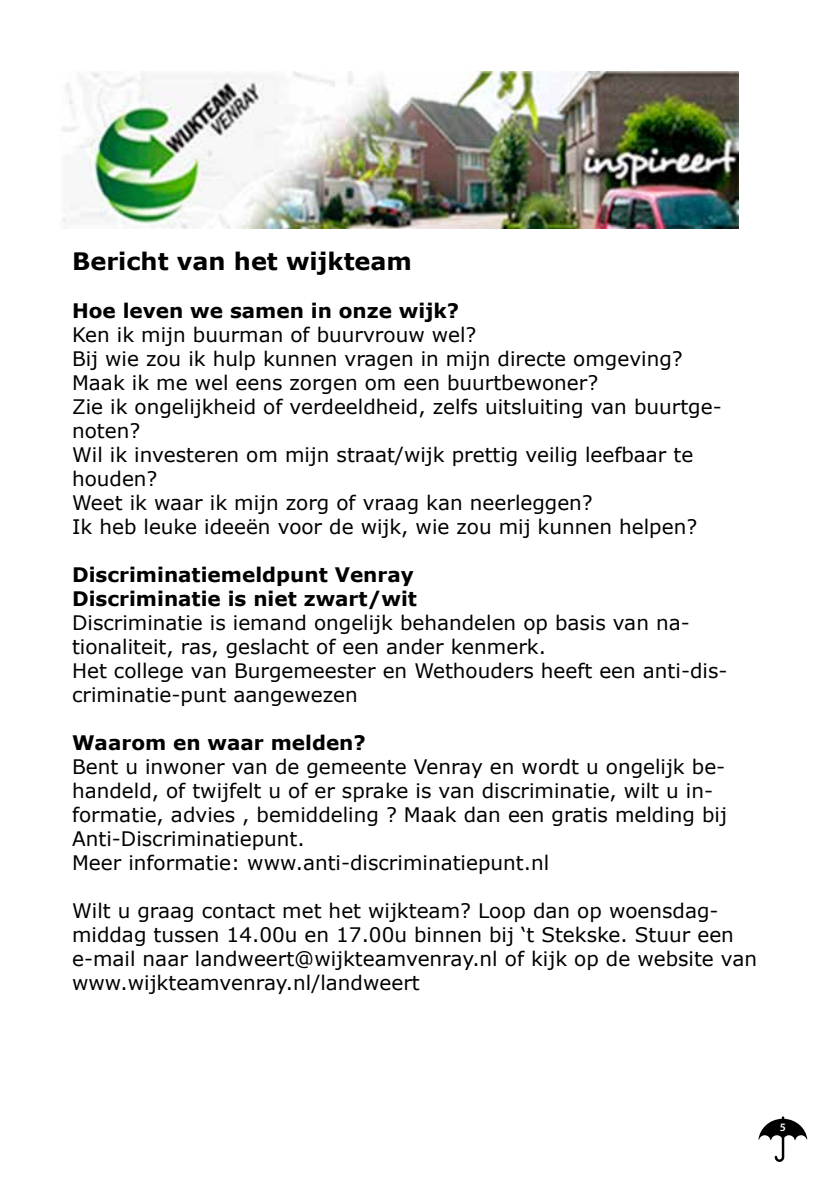
<style>
.page{position:relative;width:840px;height:1191px;background:#fff}
.page>*{position:absolute;margin:0;border:0;box-sizing:border-box;transform-origin:0 0}
.t1{font:700 24px "Verdana";color:#000}
.t2{font:20px/24px "Verdana";color:#000}
.t3{font:700 20px/24px "Verdana";color:#000}
.t4{font:600 11.4px "Myriad Pro";color:#fff}
</style>
<div class="page">
<img style="left:62px;top:72px;width:676px;height:156px">
<svg style="left:758px;top:1116px;width:48px;height:46px"></svg>
<p class="t1" style="left:72px;top:244px;width:341px">Bericht van het wijkteam</p>
<p class="t3" style="left:72px;top:298px;width:388px">Hoe leven we samen in onze wijk?</p>
<p class="t2" style="left:72px;top:322px;width:650px">Ken ik mijn buurman of buurvrouw wel?<br>Bij wie zou ik hulp kunnen vragen in mijn directe omgeving?<br>Maak ik me wel eens zorgen om een buurtbewoner?<br>Zie ik ongelijkheid of verdeeldheid, zelfs uitsluiting van buurtge&shy;noten?<br>Wil ik investeren om mijn straat/wijk prettig veilig leefbaar te houden?<br>Weet ik waar ik mijn zorg of vraag kan neerleggen?<br>Ik heb leuke ideeën voor de wijk, wie zou mij kunnen helpen?</p>
<p class="t3" style="left:72px;top:562px;width:346px">Discriminatiemeldpunt Venray<br>Discriminatie is niet zwart/wit</p>
<p class="t2" style="left:72px;top:610px;width:656px">Discriminatie is iemand ongelijk behandelen op basis van na&shy;tionaliteit, ras, geslacht of een ander kenmerk.<br>Het college van Burgemeester en Wethouders heeft een anti-dis&shy;criminatie-punt aangewezen</p>
<p class="t3" style="left:72px;top:730px;width:295px">Waarom en waar melden?</p>
<p class="t2" style="left:72px;top:754px;width:656px">Bent u inwoner van de gemeente Venray en wordt u ongelijk be&shy;handeld, of twijfelt u of er sprake is van discriminatie, wilt u in&shy;formatie, advies , bemiddeling ? Maak dan een gratis melding bij Anti-Discriminatiepunt.<br>Meer informatie: www.anti-discriminatiepunt.nl</p>
<p class="t2" style="left:72px;top:898px;width:686px">Wilt u graag contact met het wijkteam? Loop dan op woensdag&shy;middag tussen 14.00u en 17.00u binnen bij ‘t Stekske. Stuur een e-mail naar landweert@wijkteamvenray.nl of kijk op de website van www.wijkteamvenray.nl/landweert</p>
<p class="t4" style="left:779px;top:1120px;width:8px">5</p>
</div>
